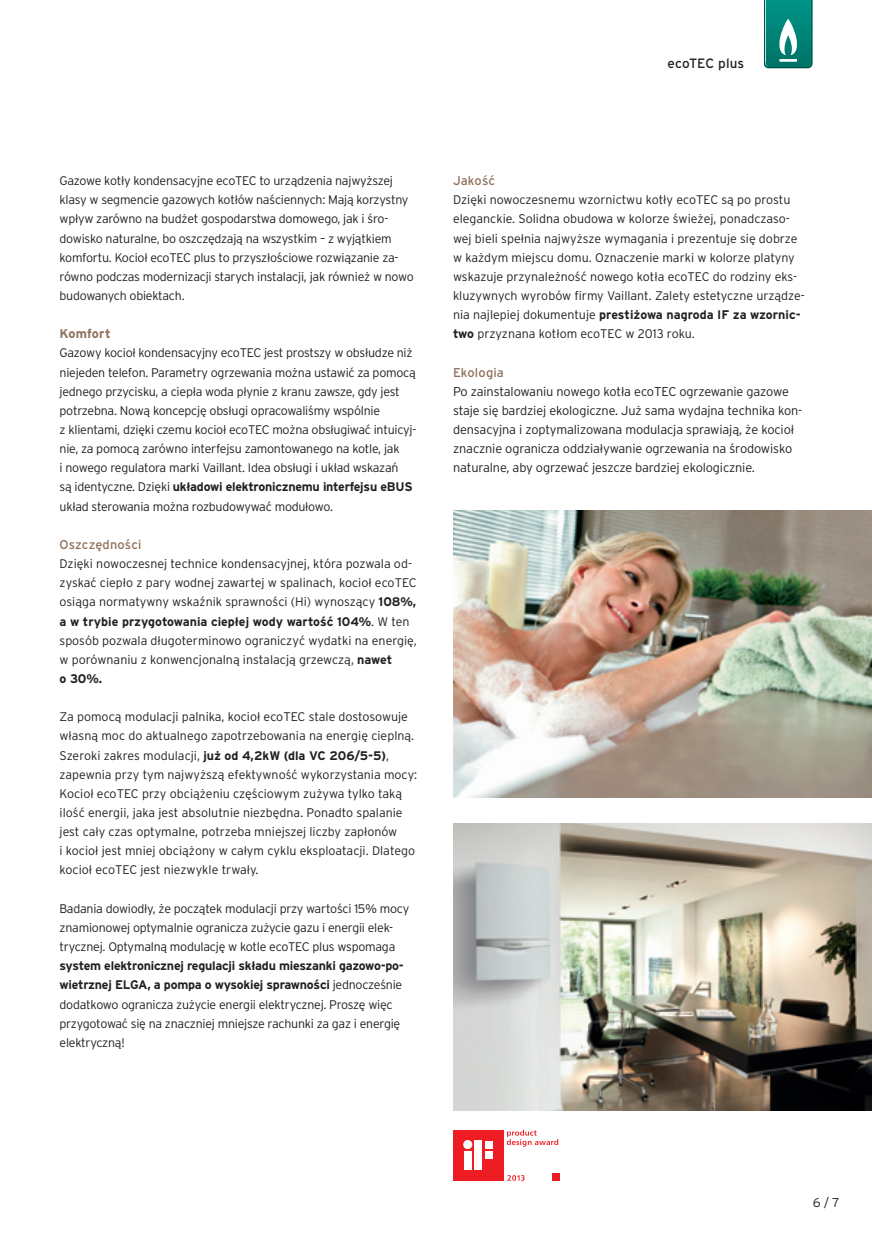
<style>
.page{position:relative;width:872px;height:1234px;background:#fff}
.page>*{position:absolute;margin:0;border:0;box-sizing:border-box;transform-origin:0 0}
.t1{font:13.5px "Interstate Pl";letter-spacing:.005em;color:#231f20}
.t2{font:300 12.75px/19.2px "Interstate Pl";letter-spacing:-.01em;color:#231f20}
.t3{font:12.75px "Interstate Pl";letter-spacing:.01em;color:#90705b}
.t4{font:700 12.75px "Interstate Pl";letter-spacing:.01em;color:#90705b}
.t5{font:300 12.45px/19.2px "Interstate Pl";letter-spacing:-.02em;color:#231f20}
.t6{font:300 12.45px/19.2px "Interstate Pl";color:#231f20}
.s1{font-weight:700}
</style>
<div class="page">
<img style="left:453px;top:510px;width:419px;height:287px">
<svg style="left:764px;top:0;width:48px;height:68px;background:#229287"></svg>
<img style="left:453px;top:823px;width:419px;height:287px">
<div style="left:453px;top:1129px;width:51px;height:51px;background:#ee1d23"></div>
<div style="left:485px;top:1140px;width:8px;height:8px;background:#fff"></div>
<div style="left:552px;top:1172px;width:8px;height:8px;background:#ee1d23"></div>
<div style="left:485px;top:1150px;width:8px;height:8px;background:#fff"></div>
<div style="left:474px;top:1140px;width:8px;height:29px;background:#fff"></div>
<div style="left:464px;top:1150px;width:8px;height:19px;background:#fff"></div>
<svg style="left:463px;top:1139px;width:9px;height:9px"></svg>
<svg style="left:507px;top:1129px;width:51px;height:17px"></svg>
<svg style="left:507px;top:1175px;width:17px;height:5px"></svg>
<p class="t1" style="left:667px;top:56px;width:78px">ecoTEC plus</p>
<p class="t5" style="left:60px;top:171px;width:356px">Gazowe kotły kondensacyjne ecoTEC to urządzenia najwyższej klasy w segmencie gazowych kotłów naściennych: Mają korzystny wpływ zarówno na budżet gospodarstwa domowego, jak i śro&shy;dowisko naturalne, bo oszczędzają na wszystkim – z wyjątkiem komfortu. Kocioł ecoTEC plus to przyszłościowe rozwiązanie za&shy;równo podczas modernizacji starych instalacji, jak również w nowo budowanych obiektach.</p>
<p class="t4" style="left:60px;top:326px;width:53px">Komfort</p>
<p class="t5" style="left:60px;top:343px;width:358px">Gazowy kocioł kondensacyjny ecoTEC jest prostszy w obsłudze niż niejeden telefon. Parametry ogrzewania można ustawić za pomocą jednego przycisku, a ciepła woda płynie z kranu zawsze, gdy jest potrzebna. Nową koncepcję obsługi opracowaliśmy wspólnie<br>z klientami, dzięki czemu kocioł ecoTEC można obsługiwać intuicyj&shy;nie, za pomocą zarówno interfejsu zamontowanego na kotle, jak<br>i nowego regulatora marki Vaillant. Idea obsługi i układ wskazań<br>są identyczne. Dzięki <span class="s1">układowi elektronicznemu interfejsu eBUS </span>układ sterowania można rozbudowywać modułowo.</p>
<p class="t3" style="left:60px;top:537px;width:83px">Oszczędności</p>
<p class="t6" style="left:60px;top:554px;width:359px">Dzięki nowoczesnej technice kondensacyjnej, która pozwala od&shy;zyskać ciepło z pary wodnej zawartej w spalinach, kocioł ecoTEC osiąga normatywny wskaźnik sprawności (Hi) wynoszący <span class="s1">108%, a w trybie przygotowania ciepłej wody wartość 104%</span>. W ten sposób pozwala długoterminowo ograniczyć wydatki na energię, w porównaniu z konwencjonalną instalacją grzewczą, <span class="s1">nawet<br>o 30%.</span></p>
<p class="t6" style="left:60px;top:707px;width:359px">Za pomocą modulacji palnika, kocioł ecoTEC stale dostosowuje własną moc do aktualnego zapotrzebowania na energię cieplną.<br>Szeroki zakres modulacji, <span class="s1">już od 4,2kW (dla VC 206/5-5)</span>, zapewnia przy tym najwyższą efektywność wykorzystania mocy:<br>Kocioł ecoTEC przy obciążeniu częściowym zużywa tylko taką ilość energii, jaka jest absolutnie niezbędna. Ponadto spalanie jest cały czas optymalne, potrzeba mniejszej liczby zapłonów<br>i kocioł jest mniej obciążony w całym cyklu eksploatacji. Dlatego kocioł ecoTEC jest niezwykle trwały.</p>
<p class="t5" style="left:60px;top:898px;width:351px">Badania dowiodły, że początek modulacji przy wartości 15% mocy znamionowej optymalnie ogranicza zużycie gazu i energii elek&shy;trycznej. Optymalną modulację w kotle ecoTEC plus wspomaga</p>
<p class="t5" style="left:60px;top:955px;width:346px"><span class="s1">system elektronicznej regulacji składu mieszanki gazowo-po&shy;wietrznej ELGA, a pompa o wysokiej sprawności</span> jednocześnie dodatkowo ogranicza zużycie energii elektrycznej. Proszę więc przygotować się na znaczniej mniejsze rachunki za gaz i energię elektryczną!</p>
<p class="t3" style="left:453px;top:173px;width:44px">Jakość</p>
<p class="t6" style="left:453px;top:190px;width:353px">Dzięki nowoczesnemu wzornictwu kotły ecoTEC są po prostu eleganckie. Solidna obudowa w kolorze świeżej, ponadczaso&shy;wej bieli spełnia najwyższe wymagania i prezentuje się dobrze w każdym miejscu domu. Oznaczenie marki w kolorze platyny wskazuje przynależność nowego kotła ecoTEC do rodziny eks&shy;kluzywnych wyrobów firmy Vaillant. Zalety estetyczne urządze&shy;nia najlepiej dokumentuje <span class="s1">prestiżowa nagroda IF za wzornic&shy;two</span> przyznana kotłom ecoTEC w 2013 roku.</p>
<p class="t3" style="left:453px;top:365px;width:52px">Ekologia</p>
<p class="t2" style="left:453px;top:381px;width:351px">Po zainstalowaniu nowego kotła ecoTEC ogrzewanie gazowe staje się bardziej ekologiczne. Już sama wydajna technika kon&shy;densacyjna i zoptymalizowana modulacja sprawiają, że kocioł znacznie ogranicza oddziaływanie ogrzewania na środowisko naturalne, aby ogrzewać jeszcze bardziej ekologicznie.</p>
<p class="t2" style="left:812px;top:1192px;width:28px">6 / 7</p>
</div>
